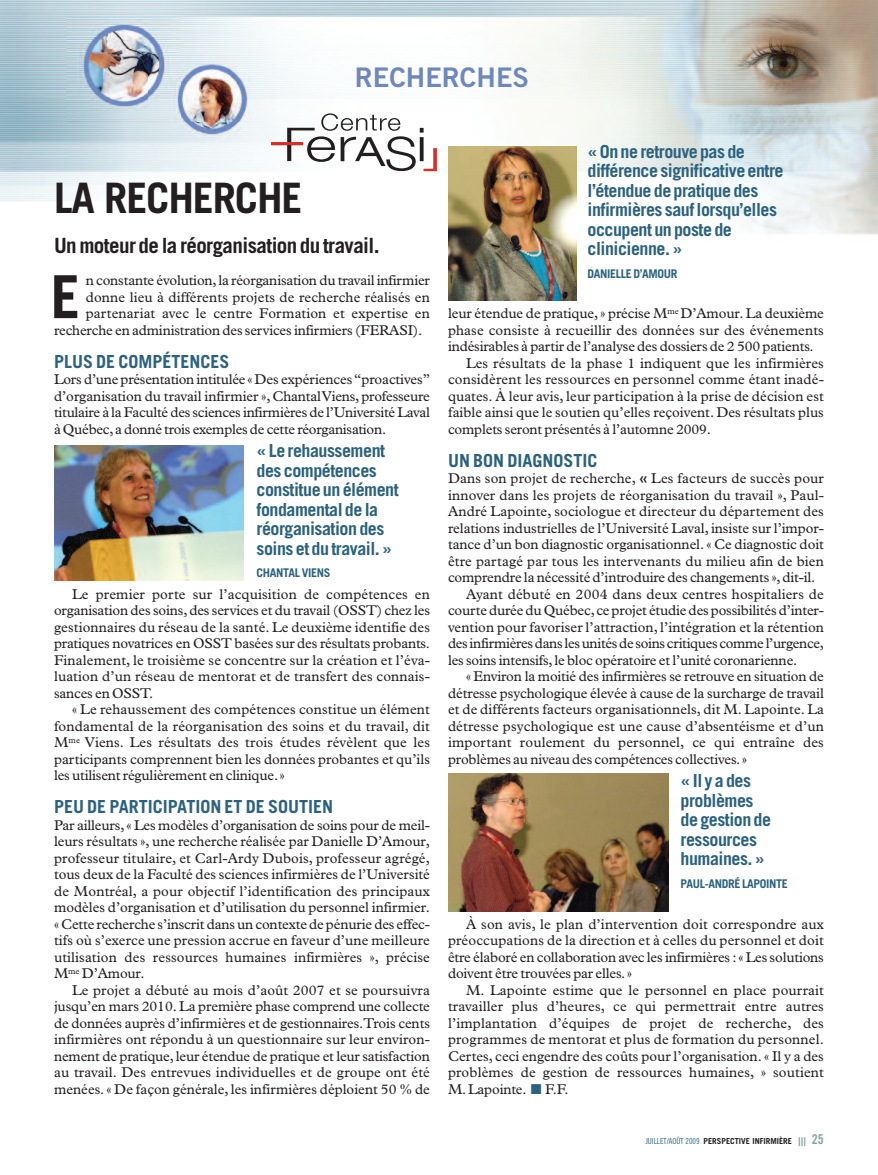
<style>
.page{position:relative;width:878px;height:1175px;background:#fff}
.page>*{position:absolute;margin:0;border:0;box-sizing:border-box;transform-origin:0 0}
.t1{font:700 59.4px "Trade Gothic";color:#231f20}
.t2{font:700 42px "Trade Gothic";letter-spacing:-.03em;color:#231f20}
.t3{font:27px "Trade Gothic Bold Two";color:#6e88bf}
.t4{font:700 21px "Trade Gothic";letter-spacing:-.03em;color:#231f20}
.t5{font:700 18px/19.5px "Trade Gothic";letter-spacing:-.03em;color:#2b627f}
.t6{font:700 18px "Trade Gothic";color:#2b627f}
.t7{font:14.25px/16.5px "Plantin";color:#231f20;text-align:justify}
.t8{font:14.25px "Plantin";letter-spacing:-.02em;color:#231f20}
.t9{font:700 12px "Trade Gothic";letter-spacing:-.03em;color:#2b627f}
.t10{font:700 8.25px "Trade Gothic";color:#231f20}
.s1{font-weight:700}
.s2{color:#2b627f}
.s3{font-family:"Trade Gothic Cond Eighteen";font-weight:400;color:#2b627f}
.s4{font-family:"Trade Gothic Bold Cond Twenty";font-weight:400;font-size:12px;color:#83a2a2}
.s5{font-family:"Trade Gothic Bold Cond Twenty";font-weight:400;font-size:13.5px;color:#83a2a2}
</style>
<div class="page">
<img style="left:0;top:0;width:878px;height:301px">
<svg style="left:271px;top:113px;width:166px;height:58px"></svg>
<img style="left:54px;top:445px;width:189px;height:136px">
<img style="left:448px;top:773px;width:220px;height:138px">
<img style="left:448px;top:146px;width:128px;height:155px">
<img style="left:66px;top:17px;width:115px;height:37px">
<img style="left:66px;top:54px;width:83px;height:68px">
<img style="left:149px;top:54px;width:114px;height:104px">
<h3 class="t3" style="left:355px;top:68px;width:175px">RECHERCHES</h3>
<h2 class="t2" style="left:54px;top:182px;width:250px">LA RECHERCHE</h2>
<h3 class="t4" style="left:54px;top:238px;width:327px">Unmoteurde la réorganisation du travail.</h3>
<h1 class="t1" style="left:51px;top:275px;width:31px">E</h1>
<p class="t7" style="left:86px;top:273px;width:346px">n constante évolution,la réorganisation du travail infirmier</p>
<p class="t7" style="left:86px;top:290px;width:346px">donne lieu à différents projets de recherche réalisés en</p>
<p class="t7" style="left:86px;top:306px;width:346px">partenariat avec le centre Formation et expertise en</p>
<p class="t7" style="left:54px;top:323px;width:370px">recherche en administration des services infirmiers (FERASI).</p>
<p class="t6" style="left:54px;top:355px;width:177px">PLUS DE COMPÉTENCES</p>
<p class="t7" style="left:54px;top:372px;width:377px">Lors d’une présentation intitulée « Des expériences “proactives” d’organisation du travail infirmier »,ChantalViens,professeure titulaire à la Faculté des sciences infirmières de l’Université Laval à Québec,a donné trois exemples de cette réorganisation.</p>
<p class="t5" style="left:256px;top:442px;width:143px">«Le rehaussement des compétences constitue un élément fondamental de la réorganisation des soins etdu travail.»</p>
<p class="t9" style="left:256px;top:568px;width:75px">CHANTALVIENS</p>
<p class="t7" style="left:54px;top:587px;width:377px;text-indent:18px">Le premier porte sur l’acquisition de compétences en organisation des soins,des services et du travail (OSST) chez les gestionnaires du réseau de la santé. Le deuxième identifie des pratiques novatrices en OSST basées sur des résultats probants.<br>Finalement, le troisième se concentre sur la création et l’éva&shy;luation d’un réseau de mentorat et de transfert des connais&shy;sances en OSST.</p>
<p class="t7" style="left:54px;top:702px;width:377px;text-indent:18px">« Le rehaussement des compétences constitue un élément fondamental de la réorganisation des soins et du travail, dit M<sup>me</sup> Viens. Les résultats des trois études révèlent que les participants comprennent bien les données probantes et qu’ils les utilisent régulièrement en clinique.»</p>
<p class="t6" style="left:54px;top:800px;width:281px">PEU DE PARTICIPATION ET DE SOUTIEN</p>
<p class="t7" style="left:54px;top:818px;width:377px">Par ailleurs,« Les modèles d’organisation de soins pour de meil&shy;leurs résultats », une recherche réalisée par Danielle D’Amour, professeur titulaire, et Carl-Ardy Dubois, professeur agrégé, tous deux de la Faculté des sciences infirmières de l’Université de Montréal, a pour objectif l’identification des principaux modèles d’organisation et d’utilisation du personnel infirmier. « Cette recherche s’inscrit dans un contexte de pénurie des effec&shy;tifs où s’exerce une pression accrue en faveur d’une meilleure utilisation des ressources humaines infirmières », précise M<sup>me</sup> D’Amour.</p>
<p class="t7" style="left:54px;top:983px;width:377px;text-indent:18px">Le projet a débuté au mois d’août 2007 et se poursuivra jusqu’en mars 2010. La première phase comprend une collecte de données auprès d’infirmières et de gestionnaires.Trois cents infirmières ont répondu à un questionnaire sur leur environ&shy;nement de pratique,leur étendue de pratique et leur satisfaction au travail. Des entrevues individuelles et de groupe ont été menées. « De façon générale, les infirmières déploient 50 % de</p>
<p class="t5" style="left:587px;top:143px;width:197px">«On ne retrouve pas de différence significative entre l’étendue de pratique des infirmières sauflorsqu’elles occupent un poste de clinicienne.»</p>
<p class="t9" style="left:587px;top:269px;width:91px">DANIELLED’AMOUR</p>
<p class="t7" style="left:448px;top:306px;width:377px">leur étendue de pratique, » précise M<sup>me</sup> D’Amour. La deuxième</p>
<p class="t7" style="left:448px;top:323px;width:377px">phase consiste à recueillir des données sur des événements</p>
<p class="t7" style="left:448px;top:339px;width:367px">indésirables à partir de l’analyse des dossiers de 2 500 patients.</p>
<p class="t7" style="left:466px;top:356px;width:359px">Les résultats de la phase 1 indiquent que les infirmières</p>
<p class="t7" style="left:448px;top:372px;width:377px">considèrent les ressources en personnel comme étant inadé-</p>
<p class="t7" style="left:448px;top:389px;width:377px">quates. À leur avis, leur participation à la prise de décision est</p>
<p class="t7" style="left:448px;top:405px;width:377px">faible ainsi que le soutien qu’elles reçoivent. Des résultats plus</p>
<p class="t7" style="left:448px;top:422px;width:264px">complets seront présentés à l’automne 2009.</p>
<p class="t6" style="left:448px;top:454px;width:151px">UN BON DIAGNOSTIC</p>
<p class="t7" style="left:448px;top:471px;width:377px">Dans son projet de recherche, <span class="s1">«</span> Les facteurs de succès pour</p>
<p class="t7" style="left:448px;top:488px;width:377px">innover dans les projets de réorganisation du travail », Paul-</p>
<p class="t7" style="left:448px;top:504px;width:377px">André Lapointe, sociologue et directeur du département des</p>
<p class="t7" style="left:448px;top:521px;width:377px">relations industrielles de l’Université Laval, insiste sur l’impor-</p>
<p class="t7" style="left:448px;top:537px;width:377px">tance d’un bon diagnostic organisationnel. « Ce diagnostic doit</p>
<p class="t7" style="left:448px;top:554px;width:377px">être partagé par tous les intervenants du milieu afin de bien</p>
<p class="t7" style="left:448px;top:570px;width:369px">comprendre la nécessité d’introduire des changements »,dit-il.</p>
<p class="t7" style="left:466px;top:587px;width:359px">Ayant débuté en 2004 dans deux centres hospitaliers de</p>
<p class="t7" style="left:448px;top:603px;width:377px">courteduréedu Québec,ce projet étudiedes possibilitésd’inter-</p>
<p class="t7" style="left:448px;top:620px;width:377px">vention pour favoriser l’attraction, l’intégration et la rétention</p>
<p class="t8" style="left:448px;top:638px;width:377px">desinfirmièresdanslesunitésde soins critiques comme l’urgence,</p>
<p class="t7" style="left:448px;top:653px;width:351px">les soins intensifs,le bloc opératoire et l’unité coronarienne.</p>
<p class="t7" style="left:466px;top:669px;width:359px">« Environ la moitié des infirmières se retrouve en situation de</p>
<p class="t7" style="left:448px;top:686px;width:377px">détresse psychologique élevée à cause de la surcharge de travail</p>
<p class="t7" style="left:448px;top:702px;width:377px">et de différents facteurs organisationnels, dit M. Lapointe. La</p>
<p class="t7" style="left:448px;top:719px;width:377px">détresse psychologique est une cause d’absentéisme et d’un</p>
<p class="t7" style="left:448px;top:735px;width:377px">important roulement du personnel, ce qui entraîne des</p>
<p class="t7" style="left:448px;top:752px;width:300px">problèmes au niveau des compétences collectives.»</p>
<p class="t5" style="left:680px;top:772px;width:92px">«Ilyades problèmes de gestion de ressources humaines.»</p>
<p class="t9" style="left:680px;top:879px;width:109px">PAUL-ANDRÉ LAPOINTE</p>
<p class="t7" style="left:448px;top:917px;width:377px;text-indent:18px">À son avis, le plan d’intervention doit correspondre aux préoccupations de la direction et à celles du personnel et doit être élaboré en collaboration avec les infirmières :« Les solutions doivent être trouvées par elles.»</p>
<p class="t7" style="left:448px;top:983px;width:377px;text-indent:18px">M. Lapointe estime que le personnel en place pourrait travailler plus d’heures, ce qui permettrait entre autres l’implantation d’équipes de projet de recherche, des programmes de mentorat et plus de formation du personnel.<br>Certes, ceci engendre des coûts pour l’organisation. « Il y a des problèmes de gestion de ressources humaines, » soutient M.Lapointe. <span class="s2">■</span> F.F.</p>
<p class="t10" style="left:645px;top:1138px;width:180px"><span class="s3">JUILLET/AOÛT 2009</span> PERSPECTIVE INFIRMIÈRE <span class="s4">|||</span> <span class="s5">25</span></p>
</div>
